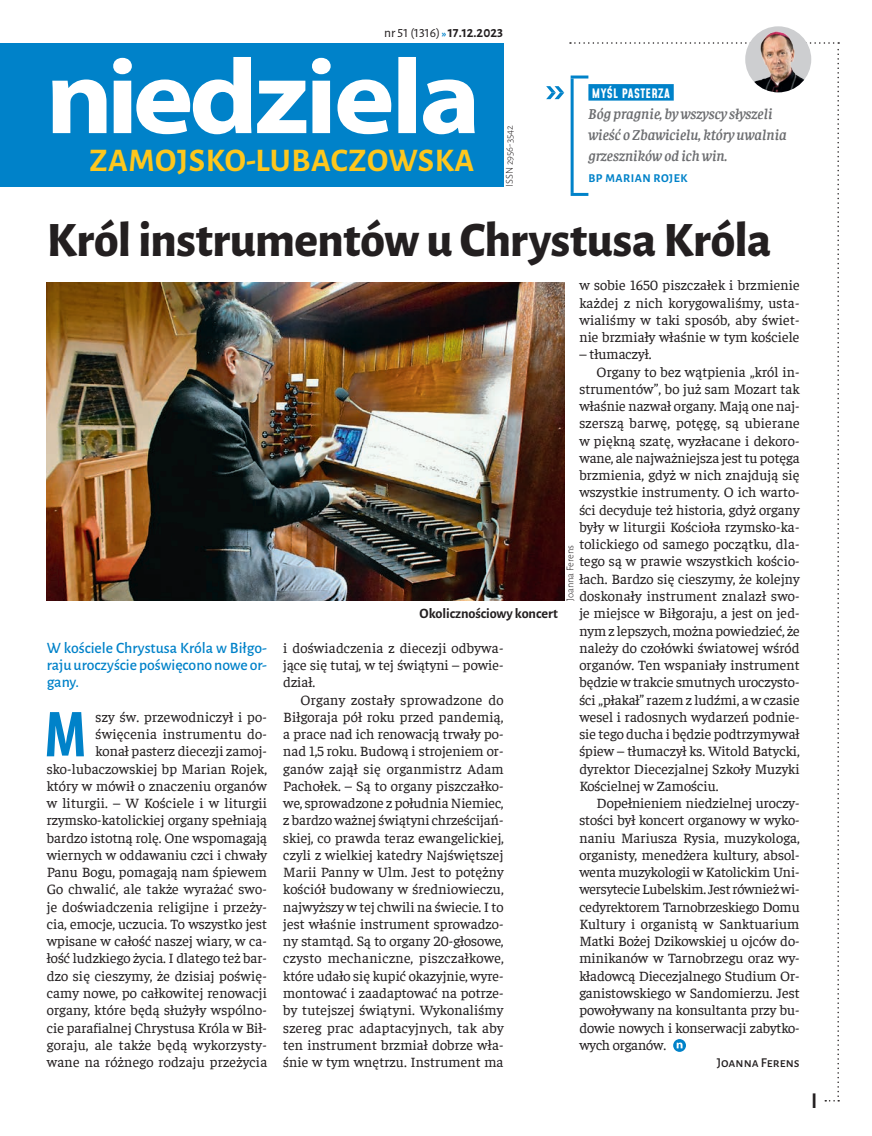
<style>
.page{position:relative;width:872px;height:1136px;background:#fff}
.page>*{position:absolute;margin:0;border:0;box-sizing:border-box;transform-origin:0 0}
.t1{font:700 condensed 65.55px "Myriad Pro";color:#0082c9}
.t2{font:800 49.5px "Alegreya Sans";letter-spacing:-.01em;color:#231f20}
.t3{font:700 33px "Alegreya Sans";letter-spacing:.015em;color:#fec71d}
.t4{font:700 condensed 20.7px "PT Sans";color:#231f20}
.t5{font:500 15.75px/17.2px "Alegreya Sans";color:#0082c9;text-align:justify}
.t6{font:italic 600 15px/21px "Faustina";color:#6c6d70}
.t7{font:14.4px/17.2px "Faustina";letter-spacing:.005em;color:#231f20;text-align:justify}
.t8{font:14.4px "Faustina";letter-spacing:-.015em;color:#231f20}
.t9{font:700 14.25px "Alegreya Sans";letter-spacing:-.005em;color:#231f20}
.t10{font:13.5px "Alegreya Sans";color:#231f20}
.t11{font:500 13.5px "Alegreya Sans SC";color:#231f20}
.t12{font:700 12.75px "Mohave Sunday";letter-spacing:.03em;color:#fff}
.t13{font:700 12px "Alegreya Sans";letter-spacing:.04em;color:#0082c9}
.t14{font:300 10.5px "Alegreya Sans";color:#231f20}
.s1{font-weight:700;font-size:10.5px;color:#0082c9}
.s2{font-weight:700}
</style>
<div class="page">
<div style="left:0;top:43px;width:503px;height:144px;background:#0082c9"></div>
<svg style="left:52px;top:57px;width:423px;height:77px"></svg>
<img style="left:745px;top:26px;width:66px;height:66px;border-radius:33px">
<svg style="left:546px;top:86px;width:18px;height:13px"></svg>
<svg style="left:570px;top:42px;width:269px;height:1059px"></svg>
<img style="left:47px;top:283px;width:517px;height:318px">
<p class="t10" style="left:384px;top:23px;width:120px">nr 51 (1316) <span class="s1">»</span> <span class="s2">17.12.2023</span></p>
<p class="t12" style="left:592px;top:85px;width:80px">MYŚL PASTERZA</p>
<p class="t6" style="left:588px;top:102px;width:200px">Bóg pragnie, by wszyscy słyszeli wieść o Zbawicielu, który uwalnia grzeszników od ich win.</p>
<p class="t13" style="left:588px;top:169px;width:100px">BP MARIAN ROJEK</p>
<h2 class="t2" style="left:47px;top:202px;width:726px">Król instrumentów u Chrystusa Króla</h2>
<p class="t14" style="left:502px;top:187px;width:63px;rotate:-90deg">ISSN 2956-3542</p>
<h3 class="t3" style="left:90px;top:136px;width:386px">ZAMOJSKO-LUBACZOWSKA</h3>
<p class="t5" style="left:47px;top:638px;width:222px">W kościele Chrystusa Króla w Biłgo&shy;raju uroczyście poświęcono nowe or&shy;gany.</p>
<h1 class="t1" style="left:45px;top:693px;width:43px">M</h1>
<p class="t7" style="left:47px;top:707px;width:222px;text-align:right">szy św. przewodniczył i po&shy;święcenia instrumentu do-<br>konał pasterz diecezji zamoj&shy;sko-lubaczowskiej bp Marian Rojek, który w mówił o znaczeniu organów w liturgii. – W Kościele i w liturgii rzymsko-katolickiej organy spełniają bardzo istotną rolę. One wspomagają wiernych w oddawaniu czci i chwały Panu Bogu, pomagają nam śpiewem Go chwalić, ale także wyrażać swo&shy;je doświadczenia religijne i przeży&shy;cia, emocje, uczucia. To wszystko jest wpisane w całość naszej wiary, w ca&shy;łość ludzkiego życia. I dlatego też bar&shy;dzo się cieszymy, że dzisiaj poświę&shy;camy nowe, po całkowitej renowacji organy, które będą służyły wspólno&shy;cie parafialnej Chrystusa Króla w Bił&shy;goraju, ale także będą wykorzysty&shy;wane na różnego rodzaju przeżycia</p>
<p class="t9" style="left:419px;top:603px;width:140px">OKOLICZNOŚCIOWY KONCERT</p>
<p class="t7" style="left:283px;top:638px;width:222px">i doświadczenia z diecezji odbywa&shy;jące się tutaj, w tej świątyni – powie&shy;dział.</p>
<p class="t7" style="left:283px;top:690px;width:222px;text-indent:17px">Organy zostały sprowadzone do Biłgoraja pół roku przed pandemią, a prace nad ich renowacją trwały po&shy;nad 1,5 roku. Budową i strojeniem or&shy;ganów zajął się organmistrz Adam Pachołek. – Są to organy piszczałko&shy;we, sprowadzone z południa Niemiec, z bardzo ważnej świątyni chrześcijań&shy;skiej, co prawda teraz ewangelickiej, czyli z wielkiej katedry Najświętszej Marii Panny w Ulm. Jest to potężny kościół budowany w średniowieczu, najwyższy w tej chwili na świecie. I to jest właśnie instrument sprowadzo&shy;ny stamtąd. Są to organy 20-głosowe, czysto mechaniczne, piszczałkowe, które udało się kupić okazyjnie, wyre&shy;montować i zaadaptować na potrze&shy;by tutejszej świątyni. Wykonaliśmy szereg prac adaptacyjnych, tak aby ten instrument brzmiał dobrze wła&shy;śnie w tym wnętrzu. Instrument ma</p>
<p class="t7" style="left:579px;top:276px;width:222px">w sobie 1650 piszczałek i brzmienie każdej z nich korygowaliśmy, usta&shy;wialiśmy w taki sposób, aby świet&shy;nie brzmiały właśnie w tym kościele</p>
<p class="t7" style="left:579px;top:345px;width:74px">– tłumaczył.</p>
<p class="t7" style="left:596px;top:362px;width:205px">Organy to bez wątpienia „król in-</p>
<p class="t7" style="left:579px;top:379px;width:222px">strumentów”, bo już sam Mozart tak</p>
<p class="t7" style="left:579px;top:396px;width:222px">właśnie nazwał organy. Mają one naj-</p>
<p class="t7" style="left:579px;top:414px;width:222px">szerszą barwę, potęgę, są ubierane</p>
<p class="t7" style="left:579px;top:431px;width:222px">w piękną szatę, wyzłacane i dekoro-</p>
<p class="t7" style="left:579px;top:448px;width:222px">wane, ale najważniejsza jest tu potęga</p>
<p class="t7" style="left:579px;top:465px;width:222px">brzmienia, gdyż w nich znajdują się</p>
<p class="t7" style="left:579px;top:483px;width:222px">wszystkie instrumenty. O ich warto-</p>
<p class="t7" style="left:579px;top:500px;width:222px">ści decyduje też historia, gdyż organy</p>
<p class="t7" style="left:579px;top:517px;width:222px">były w liturgii Kościoła rzymsko-ka-</p>
<p class="t7" style="left:579px;top:534px;width:222px">tolickiego od samego początku, dla-</p>
<p class="t7" style="left:579px;top:552px;width:222px">tego są w prawie wszystkich kościo-</p>
<p class="t7" style="left:579px;top:569px;width:222px">łach. Bardzo się cieszymy, że kolejny</p>
<p class="t7" style="left:579px;top:586px;width:222px">doskonały instrument znalazł swo-</p>
<p class="t7" style="left:579px;top:603px;width:222px">je miejsce w Biłgoraju, a jest on jed-</p>
<p class="t7" style="left:579px;top:621px;width:222px">nym z lepszych, można powiedzieć, że</p>
<p class="t7" style="left:579px;top:638px;width:222px">należy do czołówki światowej wśród</p>
<p class="t7" style="left:579px;top:655px;width:222px">organów. Ten wspaniały instrument</p>
<p class="t7" style="left:579px;top:672px;width:222px">będzie w trakcie smutnych uroczysto-</p>
<p class="t7" style="left:579px;top:690px;width:222px">ści „płakał” razem z ludźmi, a w czasie</p>
<p class="t7" style="left:579px;top:707px;width:222px">wesel i radosnych wydarzeń podnie-</p>
<p class="t7" style="left:579px;top:724px;width:222px">sie tego ducha i będzie podtrzymywał</p>
<p class="t7" style="left:579px;top:741px;width:222px">śpiew – tłumaczył ks. Witold Batycki,</p>
<p class="t7" style="left:579px;top:759px;width:222px">dyrektor Diecezjalnej Szkoły Muzyki</p>
<p class="t7" style="left:579px;top:776px;width:141px">Kościelnej w Zamościu.</p>
<p class="t7" style="left:596px;top:793px;width:205px">Dopełnieniem niedzielnej uroczy-</p>
<p class="t7" style="left:579px;top:810px;width:222px">stości był koncert organowy w wyko-</p>
<p class="t7" style="left:579px;top:828px;width:222px">naniu Mariusza Rysia, muzykologa,</p>
<p class="t7" style="left:579px;top:845px;width:222px">organisty, menedżera kultury, absol-</p>
<p class="t7" style="left:579px;top:862px;width:222px">wenta muzykologii w Katolickim Uni-</p>
<p class="t8" style="left:579px;top:879px;width:222px">wersytecie Lubelskim. Jest również wi-</p>
<p class="t7" style="left:579px;top:897px;width:222px">cedyrektorem Tarnobrzeskiego Domu</p>
<p class="t7" style="left:579px;top:914px;width:222px">Kultury i organistą w Sanktuarium</p>
<p class="t7" style="left:579px;top:931px;width:222px">Matki Bożej Dzikowskiej u ojców do-</p>
<p class="t7" style="left:579px;top:948px;width:222px">minikanów w Tarnobrzegu oraz wy-</p>
<p class="t7" style="left:579px;top:966px;width:222px">kładowcą Diecezjalnego Studium Or-</p>
<p class="t7" style="left:579px;top:983px;width:222px">ganistowskiego w Sandomierzu. Jest</p>
<p class="t7" style="left:579px;top:1000px;width:222px">powoływany na konsultanta przy bu-</p>
<p class="t7" style="left:579px;top:1017px;width:222px">dowie nowych i konserwacji zabytko-</p>
<p class="t7" style="left:579px;top:1035px;width:88px">wych organów.</p>
<p class="t11" style="left:717px;top:1053px;width:84px">Joanna Ferens</p>
<p class="t14" style="left:563px;top:601px;width:57px;rotate:-90deg">Joanna Ferens</p>
<h3 class="t4" style="left:811px;top:1086px;width:6px">I</h3>
</div>
